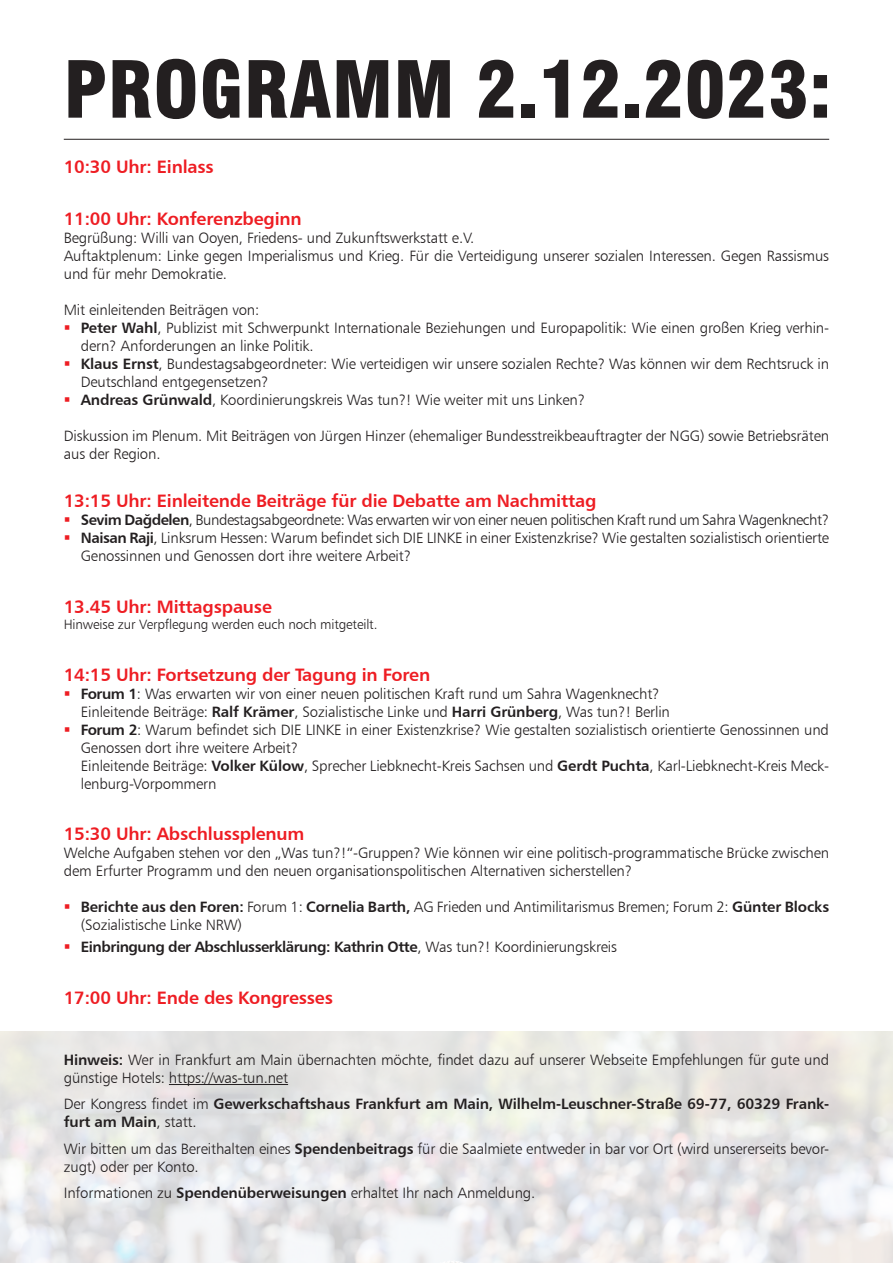
<style>
.page{position:relative;width:893px;height:1263px;background:#fff}
.page>*{position:absolute;margin:0;border:0;box-sizing:border-box;transform-origin:0 0}
.t1{font:900 condensed 76.5px "Swiss 721 BT";letter-spacing:.005em;color:#231f20}
.t2{font:18px "Humanist 777 BT Bold B";letter-spacing:-.01em;color:#ee1d23}
.t3{font:15px/18px "Humanist 777 BT Light B";letter-spacing:-.01em;color:#231f20}
.t4{font:15px/18px "Humanist 777 BT Bold B";letter-spacing:-.01em;color:#231f20}
.t5{font:15px "Humanist 777 BT Bold B";letter-spacing:-.03em;color:#231f20}
.t6{font:13.5px "Humanist 777 BT Light B";letter-spacing:-.01em;color:#231f20}
.s1{font-family:"Humanist 777 BT Bold B"}
.s2{font-family:"Humanist 777 BT Light B"}
</style>
<div class="page">
<hr style="left:64px;top:139px;width:765px;height:1px;background:#231f20">
<hr style="left:169px;top:1084px;width:119px;height:1px;background:#231f20">
<h1 class="t1" style="left:64px;top:44px;width:769px">PROGRAMM 2.12.2023:</h1>
<p class="t2" style="left:64px;top:155px;width:151px">10:30 Uhr: Einlass</p>
<p class="t2" style="left:64px;top:207px;width:239px">11:00 Uhr: Konferenzbeginn</p>
<p class="t3" style="left:64px;top:228px;width:767px">Begrüßung: Willi van Ooyen, Friedens- und Zukunftswerkstatt e.V.<br>Auftaktplenum: Linke gegen Imperialismus und Krieg. Für die Verteidigung unserer sozialen Interessen. Gegen Rassismus und für mehr Demokratie.</p>
<p class="t3" style="left:81px;top:300px;width:750px;text-indent:-17px">Mit einleitenden Beiträgen von:<br><span class="s1">Peter Wahl</span>, Publizist mit Schwerpunkt Internationale Beziehungen und Europapolitik: Wie einen großen Krieg verhin&shy;dern? Anforderungen an linke Politik.<br><span class="s1">Klaus Ernst</span>, Bundestagsabgeordneter: Wie verteidigen wir unsere sozialen Rechte? Was können wir dem Rechtsruck in Deutschland entgegensetzen?<br><span class="s1">Andreas Grünwald</span>, Koordinierungskreis Was tun?! Wie weiter mit uns Linken?</p>
<p class="t3" style="left:64px;top:426px;width:767px">Diskussion im Plenum. Mit Beiträgen von Jürgen Hinzer (ehemaliger Bundesstreikbeauftragter der NGG) sowie Betriebsräten aus der Region.</p>
<p class="t2" style="left:64px;top:489px;width:534px">13:15 Uhr: Einleitende Beiträge für die Debatte am Nachmittag</p>
<p class="t3" style="left:81px;top:510px;width:750px;text-align:justify"><span class="s1">Sevim Dağdelen</span>, Bundestagsabgeordnete: Was erwarten wir von einer neuen politischen Kraft rund um Sahra Wagenknecht?<br><span class="s1">Naisan Raji</span>, Linksrum Hessen: Warum befindet sich DIE LINKE in einer Existenzkrise? Wie gestalten sozialistisch orientierte Genossinnen und Genossen dort ihre weitere Arbeit?</p>
<p class="t2" style="left:64px;top:595px;width:210px">13.45 Uhr: Mittagspause</p>
<p class="t6" style="left:64px;top:616px;width:315px">Hinweise zur Verpflegung werden euch noch mitgeteilt.</p>
<p class="t2" style="left:64px;top:663px;width:368px">14:15 Uhr: Fortsetzung der Tagung in Foren</p>
<p class="t3" style="left:81px;top:684px;width:750px"><span class="s1">Forum 1</span>: Was erwarten wir von einer neuen politischen Kraft rund um Sahra Wagenknecht?<br>Einleitende Beiträge: <span class="s1">Ralf Krämer</span>, Sozialistische Linke und <span class="s1">Harri Grünberg</span>, Was tun?! Berlin<br><span class="s1">Forum 2</span>: Warum befindet sich DIE LINKE in einer Existenzkrise? Wie gestalten sozialistisch orientierte Genossinnen und Genossen dort ihre weitere Arbeit?<br>Einleitende Beiträge: <span class="s1">Volker Külow</span>, Sprecher Liebknecht-Kreis Sachsen und <span class="s1">Gerdt Puchta</span>, Karl-Liebknecht-Kreis Meck&shy;lenburg-Vorpommern</p>
<p class="t2" style="left:64px;top:823px;width:242px">15:30 Uhr: Abschlussplenum</p>
<p class="t3" style="left:64px;top:844px;width:767px">Welche Aufgaben stehen vor den „Was tun?!“-Gruppen? Wie können wir eine politisch-programmatische Brücke zwischen dem Erfurter Programm und den neuen organisationspolitischen Alternativen sicherstellen?</p>
<p class="t3" style="left:81px;top:898px;width:750px"><span class="s1">Berichte aus den Foren:</span> Forum 1: <span class="s1">Cornelia Barth,</span> AG Frieden und Antimilitarismus Bremen; Forum 2: <span class="s1">Günter Blocks </span>(Sozialistische Linke NRW)</p>
<p class="t5" style="left:81px;top:937px;width:538px">Einbringung der Abschlusserklärung: Kathrin Otte<span class="s2">, Was tun?! Koordinierungskreis</span></p>
<p class="t2" style="left:64px;top:986px;width:271px">17:00 Uhr: Ende des Kongresses</p>
<p class="t3" style="left:64px;top:1050px;width:767px"><span class="s1">Hinweis:</span> Wer in Frankfurt am Main übernachten möchte, findet dazu auf unserer Webseite Empfehlungen für gute und günstige Hotels: https://was-tun.net</p>
<p class="t4" style="left:64px;top:1095px;width:767px"><span class="s2">Der Kongress findet im</span> Gewerkschaftshaus Frankfurt am Main, Wilhelm-Leuschner-Straße 69-77, 60329 Frank&shy;furt am Main<span class="s2">, statt.</span></p>
<p class="t3" style="left:64px;top:1139px;width:767px">Wir bitten um das Bereithalten eines <span class="s1">Spendenbeitrags</span> für die Saalmiete entweder in bar vor Ort (wird unsererseits bevor&shy;zugt) oder per Konto.</p>
<p class="t3" style="left:64px;top:1184px;width:473px">Informationen zu <span class="s1">Spendenüberweisungen</span> erhaltet Ihr nach Anmeldung.</p>
</div>
